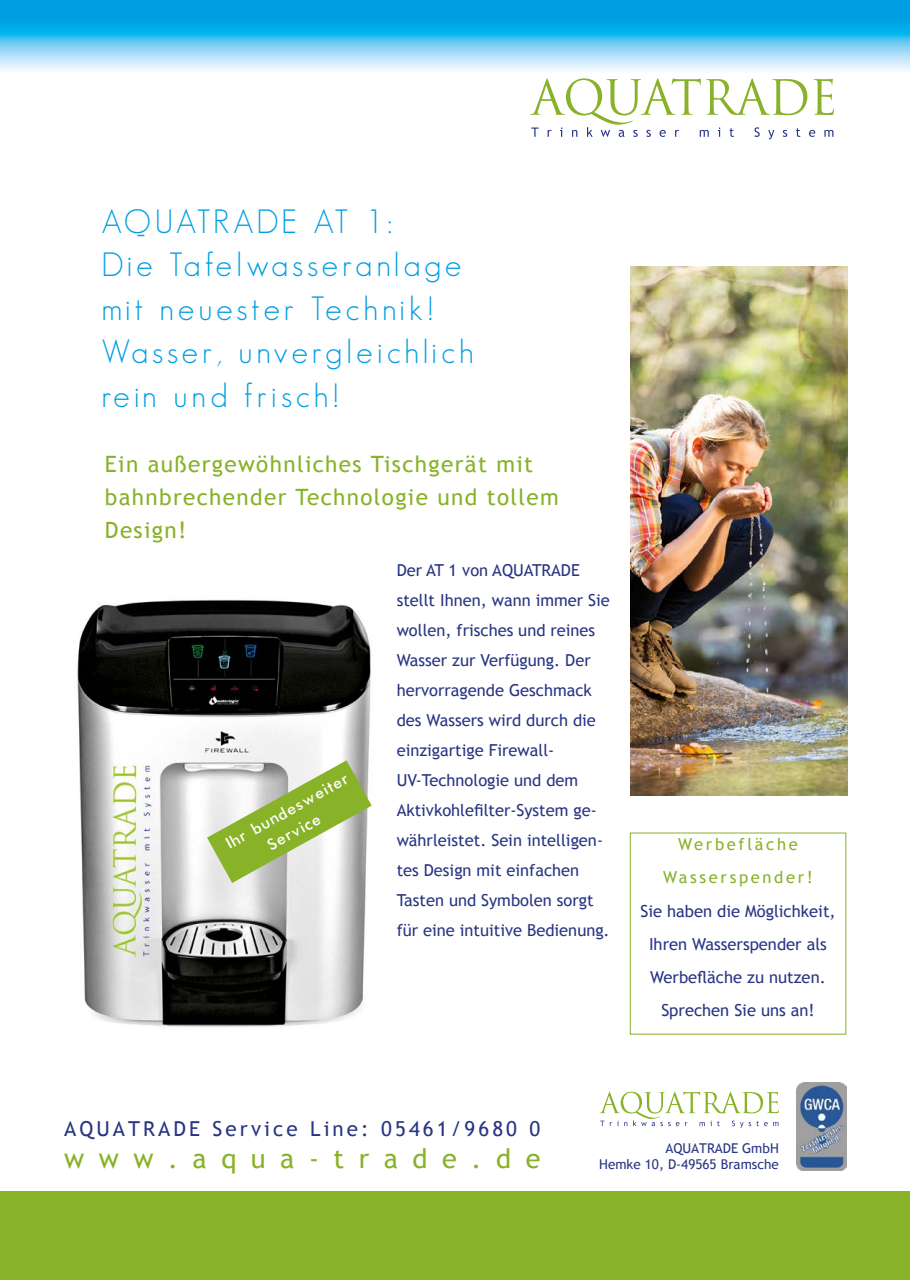
<style>
.page{position:relative;width:910px;height:1280px;background:#fff}
.page>*{position:absolute;margin:0;border:0;box-sizing:border-box;transform-origin:0 0}
.t1{font:300 33px/43.5px "Geosans";letter-spacing:.12em;color:#009fe3}
.t2{font:27px "Trebuchet MS";letter-spacing:.54em;color:#88b227}
.t3{font:22.5px/33px "Trebuchet MS";letter-spacing:.06em;color:#88b227}
.t4{font:20.55px "Trebuchet MS";letter-spacing:.15em;color:#283583}
.t5{font:18px/21.6px "Futura";color:#fff;text-align:center}
.t6{font:16.5px/30px "Trebuchet MS";color:#283583;text-align:center}
.t7{font:16.5px/33.2px "Trebuchet MS";letter-spacing:.16em;color:#88b227;text-align:center}
.t8{font:13.5px/16.2px "Trebuchet MS";color:#283583;text-align:right}
</style>
<div class="page">
<svg style="left:0;top:0;width:910px;height:140px"></svg>
<div style="left:0;top:1191px;width:910px;height:89px;background:#88b227"></div>
<svg style="left:530px;top:78px;width:304px;height:61px"></svg>
<svg style="left:599px;top:1092px;width:180px;height:36px"></svg>
<img style="left:631px;top:267px;width:216px;height:528px">
<img style="left:796px;top:1082px;width:51px;height:88px">
<img style="left:77px;top:600px;width:294px;height:427px">
<svg style="left:207px;top:760px;width:165px;height:123px"></svg>
<p class="t1" style="left:101px;top:200px;width:374px">AQUATRADE AT 1:<br>Die Tafelwasseranlage mit neuester Technik!<br>Wasser, unvergleichlich rein und frisch!</p>
<p class="t3" style="left:105px;top:447px;width:455px">Ein außergewöhnliches Tischgerät mit bahnbrechender Technologie und tollem<br>Design!</p>
<p class="t6" style="left:397px;top:555px;width:215px;text-align:left">Der AT 1 von AQUATRADE stellt Ihnen, wann immer Sie wollen, frisches und reines<br>Wasser zur Verfügung. Der hervorragende Geschmack des Wassers wird durch die einzigartige Firewall-<br>UV-Technologie und dem<br>Aktivkohlefilter-System ge&shy;währleistet. Sein intelligen&shy;tes Design mit einfachen<br>Tasten und Symbolen sorgt für eine intuitive Bedienung.</p>
<p class="t5" style="left:222px;top:835px;width:139px;rotate:-29deg">Ihr bundesweiter<br>Service</p>
<p class="t7" style="left:663px;top:828px;width:152px">Werbefläche<br>Wasserspender!</p>
<p class="t6" style="left:640px;top:894px;width:197px;line-height:33.2px">Sie haben die Möglichkeit,<br>Ihren Wasserspender als<br>Werbefläche zu nutzen.<br>Sprechen Sie uns an!</p>
<p class="t4" style="left:64px;top:1116px;width:478px">AQUATRADE Service Line: 05461/9680 0</p>
<p class="t2" style="left:64px;top:1142px;width:478px">www.aqua-trade.de</p>
<p class="t8" style="left:599px;top:1140px;width:181px">AQUATRADE GmbH<br>Hemke 10, D-49565 Bramsche</p>
</div>
